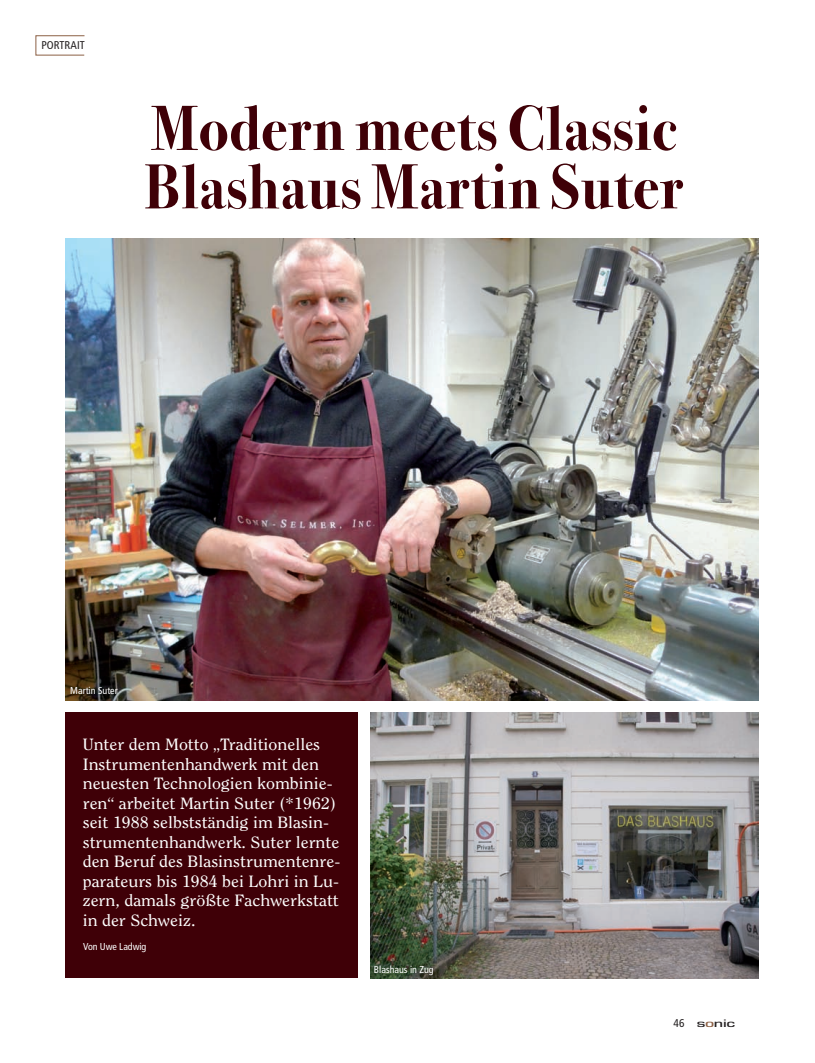
<style>
.page{position:relative;width:815px;height:1063px;background:#fff}
.page>*{position:absolute;margin:0;border:0;box-sizing:border-box;transform-origin:0 0}
.t1{font:63.75px/58.5px "Bodoni Svty Two OSITCTT Bold";letter-spacing:.015em;color:#3f0007;scale:.92 1}
.t2{font:16.25px/19.5px "Clearface Std";color:#fff;scale:1.1 1}
.t3{font:condensed 11.25px "Frutiger LT Std";letter-spacing:.01em;color:#231f20}
.t4{font:500 11.25px "Eurostile T";letter-spacing:-.02em;color:#231f20;scale:1.6 1}
.t5{font:condensed 10px "Frutiger LT Std";color:#fff}
.s1{font-family:"Frutiger LT Std";font-weight:400;font-stretch:condensed}
.s2{color:#8c6045}
</style>
<div class="page">
<div style="left:36px;top:35px;width:49px;height:20px;border:1px solid #8c6045"></div>
<img style="left:65px;top:238px;width:694px;height:463px">
<div style="left:65px;top:712px;width:293px;height:266px;background:#3f0007"></div>
<img style="left:370px;top:713px;width:389px;height:266px">
<p class="t3" style="left:41px;top:41px;width:45px">PORTRAIT</p>
<h1 class="t1" style="left:144px;top:100px;width:587px">Modern meets Classic<br>Blashaus Martin Suter</h1>
<p class="t5" style="left:70px;top:687px;width:49px">Martin Suter</p>
<p class="t2" style="left:83px;top:736px;width:236px">Unter dem Motto „Traditionelles<br>Instrumentenhandwerk mit den neuesten Technologien kombinie&shy;ren“ arbeitet Martin Suter (*1962) seit 1988 selbstständig im Blasin&shy;strumentenhandwerk. Suter lernte den Beruf des Blasinstrumentenre&shy;parateurs bis 1984 bei Lohri in Lu&shy;zern, damals größte Fachwerkstatt in der Schweiz.</p>
<p class="t5" style="left:83px;top:943px;width:65px">Von Uwe Ladwig</p>
<p class="t5" style="left:374px;top:966px;width:61px">Blashaus in Zug</p>
<p class="t4" style="left:674px;top:1016px;width:40px"><span class="s1">46</span> s<span class="s2">o</span>nic</p>
</div>
